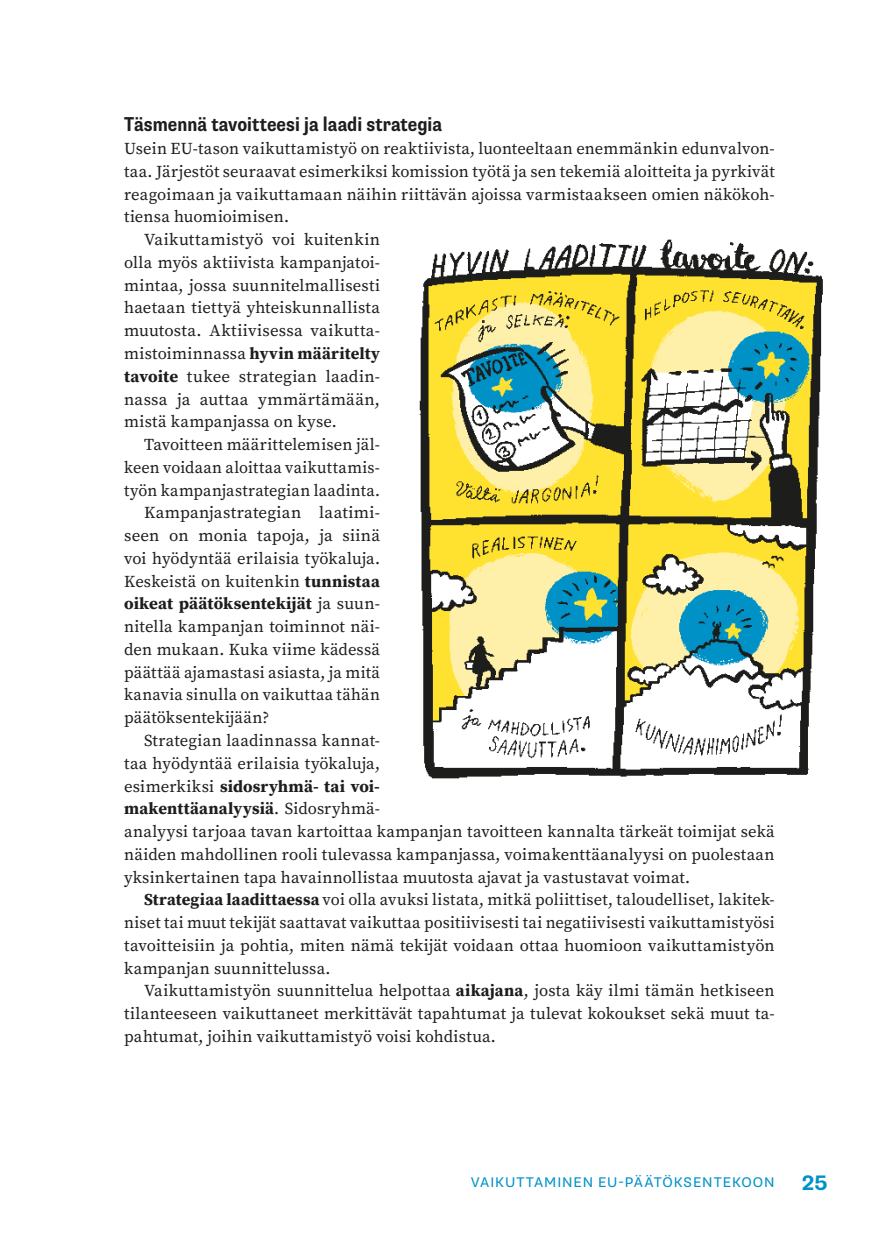
<style>
.page{position:relative;width:874px;height:1241px;background:#fff}
.page>*{position:absolute;margin:0;border:0;box-sizing:border-box;transform-origin:0 0}
.t1{font:700 21px "Supria Sans";color:#0092c7}
.t2{font:700 condensed 20.12px "Supria Sans";color:#1d1d1b}
.t3{font:16.62px "Source Serif Pro";letter-spacing:.01em;color:#1d1d1b}
.t4{font:700 16.62px "Source Serif Pro";letter-spacing:.005em;color:#1d1d1b}
.t5{font:14px "Supria Sans";letter-spacing:.07em;color:#0092c7}
.s1{font-weight:400}
.s2{font-weight:700}
</style>
<div class="page">
<img style="left:419px;top:239px;width:404px;height:540px">
<p class="t2" style="left:124px;top:112px;width:319px">Täsmennä tavoitteesi ja laadi strategia</p>
<p class="t3" style="left:124px;top:137px;width:651px">Usein EU-tason vaikuttamistyö on reaktiivista, luonteeltaan enemmänkin edunvalvon-</p>
<p class="t3" style="left:124px;top:160px;width:651px">taa. Järjestöt seuraavat esimerkiksi komission työtä ja sen tekemiä aloitteita ja pyrkivät</p>
<p class="t3" style="left:124px;top:183px;width:651px">reagoimaan ja vaikuttamaan näihin riittävän ajoissa varmistaakseen omien näkökoh-</p>
<p class="t3" style="left:124px;top:206px;width:166px">tiensa huomioimisen.</p>
<p class="t3" style="left:144px;top:228px;width:237px">Vaikuttamistyö voi kuitenkin</p>
<p class="t3" style="left:124px;top:251px;width:257px">olla myös aktiivista kampanjatoi-</p>
<p class="t3" style="left:124px;top:274px;width:257px">mintaa, jossa suunnitelmallisesti</p>
<p class="t3" style="left:124px;top:297px;width:257px">haetaan tiettyä yhteiskunnallista</p>
<p class="t3" style="left:124px;top:319px;width:257px">muutosta. Aktiivisessa vaikutta-</p>
<p class="t4" style="left:124px;top:342px;width:257px"><span class="s1">mistoiminnassa</span> hyvin määritelty</p>
<p class="t3" style="left:124px;top:365px;width:257px"><span class="s2">tavoite</span> tukee strategian laadin-</p>
<p class="t3" style="left:124px;top:388px;width:257px">nassa ja auttaa ymmärtämään,</p>
<p class="t3" style="left:124px;top:410px;width:214px">mistä kampanjassa on kyse.</p>
<p class="t3" style="left:144px;top:433px;width:237px">Tavoitteen määrittelemisen jäl-</p>
<p class="t3" style="left:124px;top:456px;width:257px">keen voidaan aloittaa vaikuttamis-</p>
<p class="t3" style="left:124px;top:479px;width:257px">työn kampanjastrategian laadinta.</p>
<p class="t3" style="left:144px;top:501px;width:237px">Kampanjastrategian laatimi-</p>
<p class="t3" style="left:124px;top:524px;width:257px">seen on monia tapoja, ja siinä</p>
<p class="t3" style="left:124px;top:547px;width:257px">voi hyödyntää erilaisia työkaluja.</p>
<p class="t3" style="left:124px;top:570px;width:257px">Keskeistä on kuitenkin <span class="s2">tunnistaa</span></p>
<p class="t4" style="left:124px;top:592px;width:257px">oikeat päätöksentekijät <span class="s1">ja suun-</span></p>
<p class="t3" style="left:124px;top:615px;width:257px">nitella kampanjan toiminnot näi-</p>
<p class="t3" style="left:124px;top:638px;width:257px">den mukaan. Kuka viime kädessä</p>
<p class="t3" style="left:124px;top:661px;width:257px">päättää ajamastasi asiasta, ja mitä</p>
<p class="t3" style="left:124px;top:683px;width:257px">kanavia sinulla on vaikuttaa tähän</p>
<p class="t3" style="left:124px;top:706px;width:147px">päätöksentekijään?</p>
<p class="t3" style="left:144px;top:729px;width:237px">Strategian laadinnassa kannat-</p>
<p class="t3" style="left:124px;top:752px;width:257px">taa hyödyntää erilaisia työkaluja,</p>
<p class="t4" style="left:124px;top:774px;width:257px"><span class="s1">esimerkiksi</span> sidosryhmä- tai voi-</p>
<p class="t4" style="left:124px;top:797px;width:257px">makenttäanalyysiä<span class="s1">. Sidosryhmä-</span></p>
<p class="t3" style="left:124px;top:820px;width:651px">analyysi tarjoaa tavan kartoittaa kampanjan tavoitteen kannalta tärkeät toimijat sekä</p>
<p class="t3" style="left:124px;top:843px;width:651px">näiden mahdollinen rooli tulevassa kampanjassa, voimakenttäanalyysi on puolestaan</p>
<p class="t3" style="left:124px;top:865px;width:567px">yksinkertainen tapa havainnollistaa muutosta ajavat ja vastustavat voimat.</p>
<p class="t3" style="left:144px;top:888px;width:632px"><span class="s2">Strategiaa laadittaessa</span> voi olla avuksi listata, mitkä poliittiset, taloudelliset, lakitek-</p>
<p class="t3" style="left:124px;top:911px;width:651px">niset tai muut tekijät saattavat vaikuttaa positiivisesti tai negatiivisesti vaikuttamistyösi</p>
<p class="t3" style="left:124px;top:934px;width:651px">tavoitteisiin ja pohtia, miten nämä tekijät voidaan ottaa huomioon vaikuttamistyön</p>
<p class="t3" style="left:124px;top:956px;width:208px">kampanjan suunnittelussa.</p>
<p class="t3" style="left:144px;top:979px;width:631px">Vaikuttamistyön suunnittelua helpottaa <span class="s2">aikajana</span>, josta käy ilmi tämän hetkiseen</p>
<p class="t3" style="left:124px;top:1002px;width:651px">tilanteeseen vaikuttaneet merkittävät tapahtumat ja tulevat kokoukset sekä muut ta-</p>
<p class="t3" style="left:124px;top:1025px;width:373px">pahtumat, joihin vaikuttamistyö voisi kohdistua.</p>
<p class="t5" style="left:470px;top:1173px;width:20px">VAIKUTTAMI</p>
<p class="t5" style="left:562px;top:1173px;width:122px">NEN EU-PÄÄTÖKSE</p>
<p class="t5" style="left:702px;top:1173px;width:22px">NTEK</p>
<p class="t5" style="left:741px;top:1173px;width:35px">OON</p>
<p class="t1" style="left:801px;top:1169px;width:27px">25</p>
</div>
